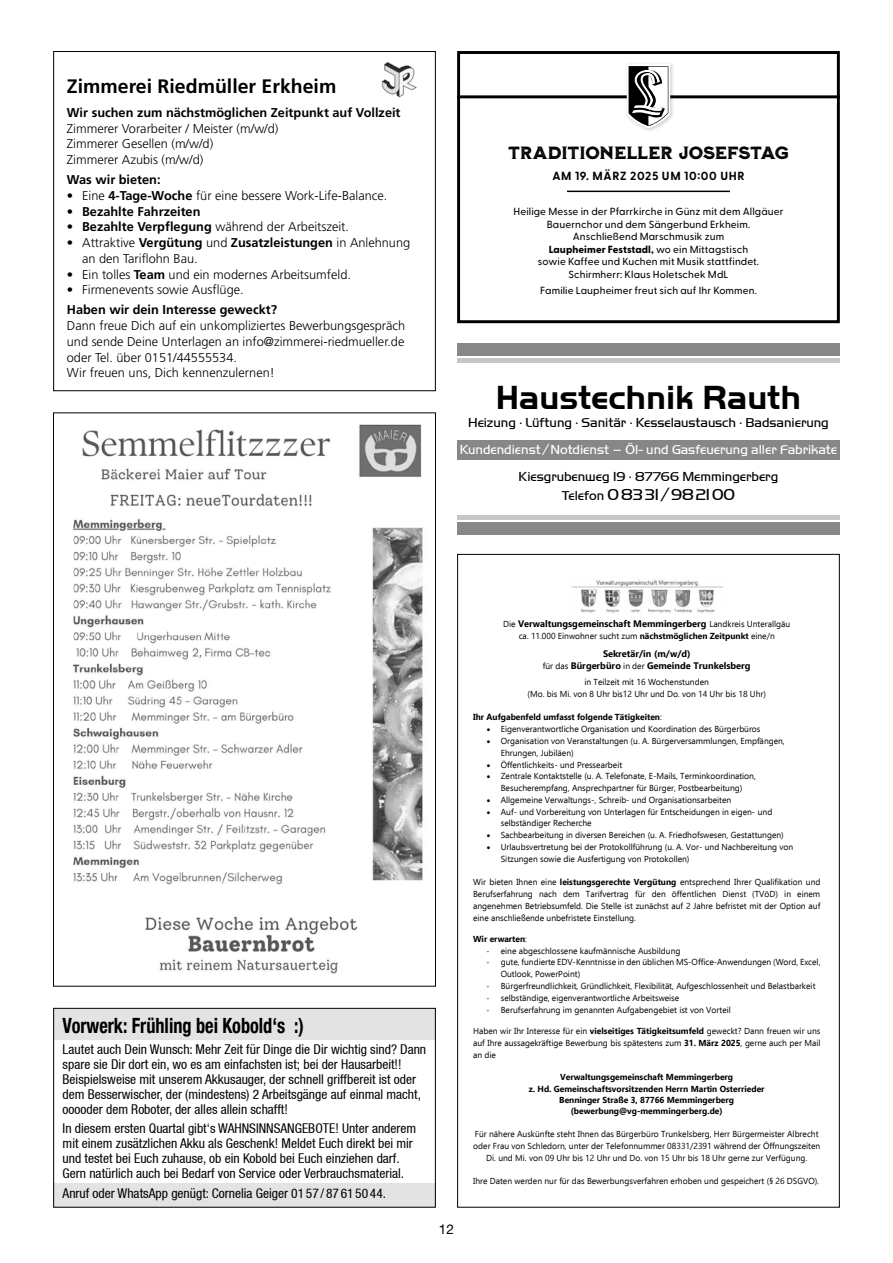
<style>
.page{position:relative;width:893px;height:1263px;background:#fff}
.page>*{position:absolute;margin:0;border:0;box-sizing:border-box;transform-origin:0 0}
.t1{font:700 34.5px "Huntington";color:#000}
.t2{font:700 condensed 21px "Helvetica 77";color:#000;scale:.87 1}
.t3{font:700 19.5px "Frutiger";color:#000}
.t4{font:17.7px "Milkstore 03 Textured";color:#000}
.t5{font:300 16.5px "Huntington";color:#000}
.t6{font:condensed 13.5px/15px "Helvetica 57";color:#000}
.t7{font:300 13.5px "Huntington";letter-spacing:-.005em;color:#000}
.t8{font:300 13.5px "Huntington";letter-spacing:-.005em;color:#fff}
.t9{font:13.5px "Helvetica 55 Roman";color:#000}
.t10{font:300 12.75px/15.8px "Frutiger";color:#000}
.t11{font:700 12.75px "Frutiger";color:#000}
.t12{font:700 11.85px "Greycliff CF";letter-spacing:.055em;color:#000}
.t13{font:500 10.35px/12.5px "Greycliff CF";letter-spacing:.01em;color:#000;text-align:center}
.t14{font:700 9.45px/12.1px "Ebrima";color:#000;text-align:center}
.t15{font:8.7px/11.7px "Ebrima";color:#000}
.t16{font:700 8.7px/11.1px "Ebrima";color:#000;text-align:center}
.s1{font-weight:700}
.s2{font-weight:300}
.s3{font-weight:800}
.s4{font-size:13.5px}
.s5{font-weight:400;font-size:8.7px}
.s6{font-weight:400}
.s7{font-family:"Calibri"}
</style>
<div class="page">
<div style="left:53px;top:51px;width:383px;height:340px;border:1px solid #000"></div>
<img style="left:381px;top:61px;width:36px;height:37px">
<hr style="left:457px;top:95px;width:383px;height:3px;background:#000">
<hr style="left:567px;top:191px;width:163px;height:1px;background:#000">
<div style="left:624px;top:62px;width:51px;height:71px;background:#000;opacity:.18"></div>
<svg style="left:626px;top:64px;width:45px;height:64px"></svg>
<div style="left:457px;top:51px;width:383px;height:272px;border:3px solid #000"></div>
<img style="left:72px;top:424px;width:351px;height:550px">
<div style="left:53px;top:1008px;width:383px;height:32px;background:#e3e3e3"></div>
<div style="left:53px;top:1183px;width:383px;height:25px;background:#e3e3e3"></div>
<div style="left:53px;top:1008px;width:383px;height:200px;border:1px solid #000"></div>
<img style="left:572px;top:580px;width:151px;height:33px">
<div style="left:457px;top:343px;width:383px;height:13px;background:#868786"></div>
<hr style="left:457px;top:358px;width:383px;height:4px;background:#c5c6c6">
<div style="left:457px;top:440px;width:383px;height:19px;background:#868786"></div>
<hr style="left:457px;top:515px;width:383px;height:4px;background:#c5c6c6">
<div style="left:457px;top:522px;width:383px;height:12px;background:#868786"></div>
<h3 class="t3" style="left:67px;top:74px;width:271px">Zimmerei Riedmüller Erkheim</h3>
<h3 class="t11" style="left:67px;top:105px;width:335px">Wir suchen zum nächstmöglichen Zeitpunkt auf Vollzeit</h3>
<h3 class="t10" style="left:67px;top:120px;width:213px">Zimmerer Vorarbeiter / Meister (m/w/d)<br>Zimmerer Gesellen (m/w/d)<br>Zimmerer Azubis (m/w/d)</h3>
<h3 class="t11" style="left:67px;top:172px;width:95px">Was wir bieten:</h3>
<h3 class="t10" style="left:67px;top:188px;width:322px">• Eine <span class="s1">4-Tage-Woche</span> für eine bessere Work-Life-Balance.</h3>
<h3 class="t11" style="left:67px;top:204px;width:135px"><span class="s2">•</span> Bezahlte Fahrzeiten</h3>
<h3 class="t10" style="left:67px;top:219px;width:284px">• <span class="s1">Bezahlte Verpflegung</span> während der Arbeitszeit.</h3>
<h3 class="t10" style="left:82px;top:235px;width:330px;text-indent:-15px">• Attraktive <span class="s1">Vergütung</span> und <span class="s1">Zusatzleistungen</span> in Anlehnung an den Tariflohn Bau.</h3>
<h3 class="t10" style="left:67px;top:266px;width:286px">• Ein tolles <span class="s1">Team</span> und ein modernes Arbeitsumfeld.</h3>
<h3 class="t10" style="left:67px;top:282px;width:178px">• Firmenevents sowie Ausflüge.</h3>
<h3 class="t11" style="left:67px;top:303px;width:212px">Haben wir dein Interesse geweckt?</h3>
<h3 class="t10" style="left:67px;top:318px;width:340px">Dann freue Dich auf ein unkompliziertes Bewerbungsgespräch und sende Deine Unterlagen an info@zimmerei-riedmueller.de oder Tel. über 0151/44555534.<br>Wir freuen uns, Dich kennenzulernen!</h3>
<h3 class="t4" style="left:508px;top:142px;width:282px">TRADITIONELLER JOSEFSTAG</h3>
<h3 class="t12" style="left:552px;top:167px;width:194px">AM 19. MÄRZ 2025 UM 10:00 UHR</h3>
<p class="t13" style="left:513px;top:205px;width:272px">Heilige Messe in der Pfarrkirche in Günz mit dem Allgäuer Bauernchor und dem Sängerbund Erkheim.<br>Anschließend Marschmusik zum<br><span class="s3">Laupheimer Feststadl,</span> wo ein Mittagstisch<br>sowie Kaffee und Kuchen mit Musik stattfindet.<br>Schirmherr: Klaus Holetschek MdL</p>
<p class="t13" style="left:540px;top:284px;width:218px">Familie Laupheimer freut sich auf Ihr Kommen.</p>
<h1 class="t1" style="left:496px;top:377px;width:307px">Haustechnik Rauth</h1>
<h3 class="t7" style="left:468px;top:415px;width:362px">Heizung · Lüftung · Sanitär · Kesselaustausch · Badsanierung</h3>
<h3 class="t8" style="left:460px;top:441px;width:379px">Kundendienst /Notdienst – Öl- und Gasfeuerung aller Fabrikate</h3>
<h3 class="t7" style="left:519px;top:468px;width:261px">Kiesgrubenweg 19 · 87766 Memmingerberg</h3>
<h3 class="t5" style="left:562px;top:485px;width:175px"><span class="s4">Telefon</span> 08331 /982100</h3>
<h2 class="t2" style="left:63px;top:1013px;width:279px">Vorwerk: Frühling bei Kobold‘s :)</h2>
<p class="t6" style="left:63px;top:1042px;width:365px">Lautet auch Dein Wunsch: Mehr Zeit für Dinge die Dir wichtig sind? Dann spare sie Dir dort ein, wo es am einfachsten ist; bei der Hausarbeit!!<br>Beispielsweise mit unserem Akkusauger, der schnell griffbereit ist oder dem Besserwischer, der (mindestens) 2 Arbeitsgänge auf einmal macht, ooooder dem Roboter, der alles allein schafft!</p>
<p class="t6" style="left:63px;top:1121px;width:355px">In diesem ersten Quartal gibt‘s WAHNSINNSANGEBOTE! Unter anderem mit einem zusätzlichen Akku als Geschenk! Meldet Euch direkt bei mir und testet bei Euch zuhause, ob ein Kobold bei Euch einziehen darf.<br>Gern natürlich auch bei Bedarf von Service oder Verbrauchsmaterial.</p>
<h3 class="t6" style="left:63px;top:1185px;width:325px">Anruf oder WhatsApp genügt: Cornelia Geiger 01 57 / 87 61 50 44.</h3>
<h3 class="t9" style="left:439px;top:1221px;width:17px">12</h3>
<p class="t14" style="left:503px;top:617px;width:288px"><span class="s5">Die</span> Verwaltungsgemeinschaft Memmingerberg <span class="s5">Landkreis Unterallgäu</span></p>
<p class="t15" style="left:519px;top:630px;width:258px">ca. 11.000 Einwohner sucht zum <span class="s1">nächstmöglichen Zeitpunkt</span> eine/n</p>
<p class="t14" style="left:543px;top:646px;width:209px">Sekretär/in (m/w/d)<br><span class="s5">für das</span> Bürgerbüro <span class="s5">in der</span> Gemeinde Trunkelsberg</p>
<p class="t15" style="left:527px;top:676px;width:240px;text-align:center">in Teilzeit mit 16 Wochenstunden<br>(Mo. bis Mi. von 8 Uhr bis12 Uhr und Do. von 14 Uhr bis 18 Uhr)</p>
<p class="t16" style="left:473px;top:711px;width:190px">Ihr Aufgabenfeld umfasst folgende Tätigkeiten<span class="s6">:</span></p>
<p class="t15" style="left:487px;top:723px;width:275px">• Eigenverantwortliche Organisation und Koordination des Bürgerbüros</p>
<p class="t15" style="left:501px;top:735px;width:285px;text-indent:-14px">• Organisation von Veranstaltungen (u. A. Bürgerversammlungen, Empfängen,<br>Ehrungen, Jubiläen)</p>
<p class="t15" style="left:487px;top:758px;width:137px">• Öffentlichkeits- und Pressearbeit</p>
<p class="t15" style="left:487px;top:770px;width:270px;text-align:center">• Zentrale Kontaktstelle (u. A. Telefonate, E-Mails, Terminkoordination,<br>Besucherempfang, Ansprechpartner für Bürger, Postbearbeitung)</p>
<p class="t15" style="left:487px;top:794px;width:246px">• Allgemeine Verwaltungs-, Schreib- und Organisationsarbeiten</p>
<p class="t15" style="left:501px;top:805px;width:273px;text-indent:-14px">• Auf- und Vorbereitung von Unterlagen für Entscheidungen in eigen- und selbständiger Recherche</p>
<p class="t15" style="left:487px;top:829px;width:298px">• Sachbearbeitung in diversen Bereichen (u. A. Friedhofswesen, Gestattungen)</p>
<p class="t15" style="left:501px;top:841px;width:294px;text-indent:-14px">• Urlaubsvertretung bei der Protokollführung (u. A. Vor- und Nachbereitung von<br>Sitzungen sowie die Ausfertigung von Protokollen)</p>
<p class="t15" style="left:473px;top:876px;width:349px;text-align:justify">Wir bieten Ihnen eine <span class="s1">leistungsgerechte Vergütung</span> entsprechend Ihrer Qualifikation und Berufserfahrung nach dem Tarifvertrag für den öffentlichen Dienst (TVöD) in einem angenehmen Betriebsumfeld. Die Stelle ist zunächst auf 2 Jahre befristet mit der Option auf eine anschließende unbefristete Einstellung.</p>
<p class="t16" style="left:473px;top:933px;width:56px">Wir erwarten<span class="s6">:</span></p>
<p class="t15" style="left:487px;top:944px;width:195px"><span class="s7">-</span> eine abgeschlossene kaufmännische Ausbildung</p>
<p class="t15" style="left:501px;top:956px;width:321px;text-indent:-14px"><span class="s7">-</span> gute, fundierte EDV-Kenntnisse in den üblichen MS-Office-Anwendungen (Word, Excel,<br>Outlook, PowerPoint)</p>
<p class="t15" style="left:487px;top:980px;width:330px"><span class="s7">-</span> Bürgerfreundlichkeit, Gründlichkeit, Flexibilität, Aufgeschlossenheit und Belastbarkeit</p>
<p class="t15" style="left:487px;top:991px;width:194px"><span class="s7">-</span> selbständige, eigenverantwortliche Arbeitsweise</p>
<p class="t15" style="left:487px;top:1003px;width:245px"><span class="s7">-</span> Berufserfahrung im genannten Aufgabengebiet ist von Vorteil</p>
<p class="t15" style="left:473px;top:1025px;width:349px;text-align:justify">Haben wir Ihr Interesse für ein <span class="s1">vielseitiges Tätigkeitsumfeld</span> geweckt? Dann freuen wir uns auf Ihre aussagekräftige Bewerbung bis spätestens zum <span class="s1">31. März 2025</span>, gerne auch per Mail an die</p>
<p class="t16" style="left:529px;top:1071px;width:237px">Verwaltungsgemeinschaft Memmingerberg<br>z. Hd. Gemeinschaftsvorsitzenden Herrn Martin Osterrieder Benninger Straße 3, 87766 Memmingerberg (bewerbung@vg-memmingerberg.de)</p>
<p class="t15" style="left:473px;top:1128px;width:348px;text-align:center">Für nähere Auskünfte steht Ihnen das Bürgerbüro Trunkelsberg, Herr Bürgermeister Albrecht oder Frau von Schledorn, unter der Telefonnummer 08331/2391 während der Öffnungszeiten<br>Di. und Mi. von 09 Uhr bis 12 Uhr und Do. von 15 Uhr bis 18 Uhr gerne zur Verfügung.</p>
<p class="t15" style="left:473px;top:1175px;width:348px">Ihre Daten werden nur für das Bewerbungsverfahren erhoben und gespeichert (§ 26 DSGVO).</p>
</div>
